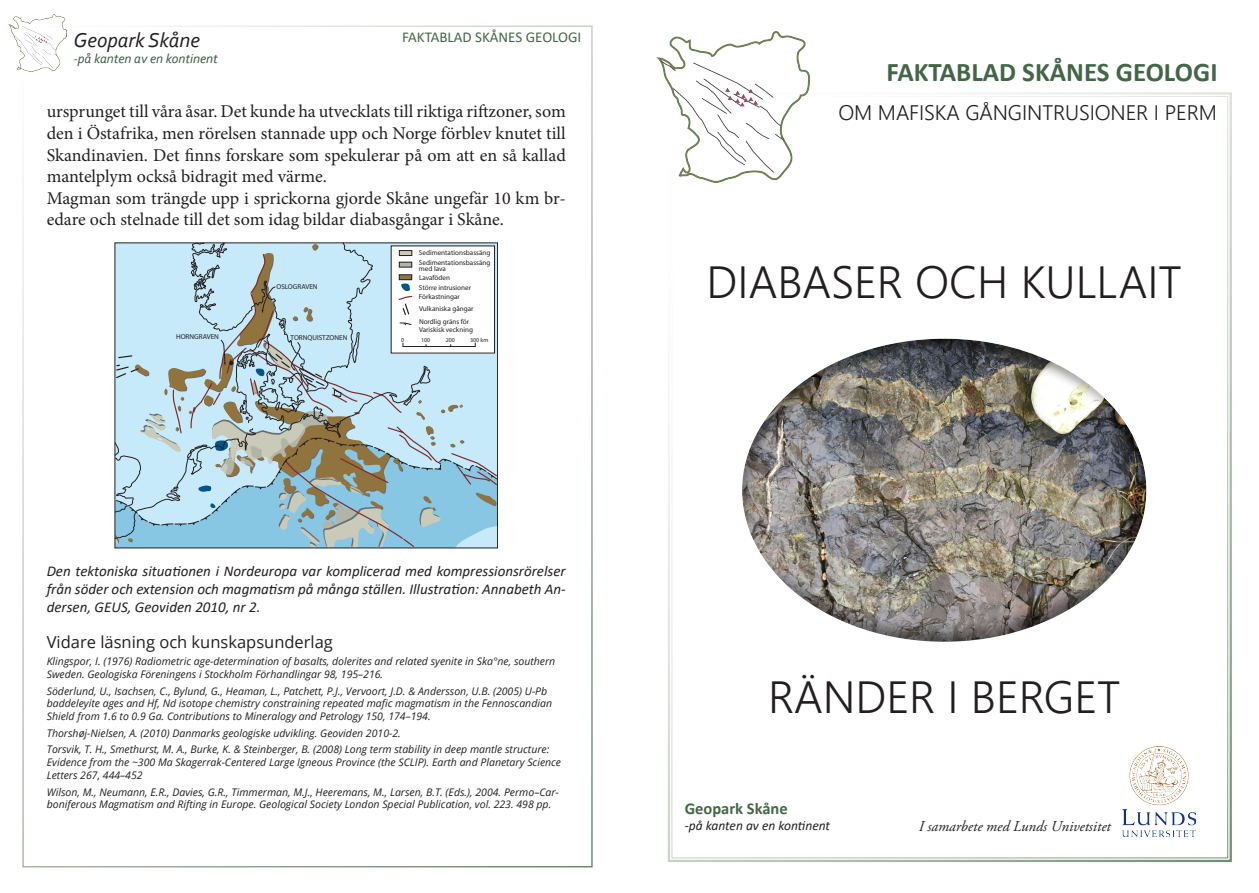
<style>
.page{position:relative;width:1259px;height:893px;background:#fff}
.page>*{position:absolute;margin:0;border:0;box-sizing:border-box;transform-origin:0 0}
.t1{font:300 45px "Segoe UI";color:#231f20}
.t2{font:700 27px "Calibri";color:#426746}
.t3{font:300 21px "Segoe UI";letter-spacing:-.005em;color:#231f20}
.t4{font:italic 21px "Corbel";color:#231f20}
.BRÖDTEXT{font:18px/21.6px "Minion Pro";letter-spacing:-.005em;color:#231f20;text-align:justify}
.Titel2{font:16.5px "Open Sans";color:#231f20}
.t5{font:700 16.5px "Calibri";color:#426746}
.t6{font:italic 15px/18px "Calibri";color:#231f20;text-align:justify}
.t7{font:italic 15px "Adobe Garamond Pro";color:#231f20}
.t8{font:15px "Calibri";color:#426746}
.t9{font:italic 13.5px "Calibri";color:#231f20}
.t10{font:italic 13.5px "Corbel";color:#38573e}
.Refs{font:italic 10.5px/12.6px "Open Sans";color:#231f20}
.t11{font:7.2px/9.3px "Meta Offc Norm";color:#231f20}
.t12{font:6px "Meta Offc Norm";color:#231f20}
</style>
<div class="page">
<svg style="left:667px;top:92px;width:565px;height:770px"></svg>
<div style="left:648px;top:23px;width:171px;height:169px;background:#fff"></div>
<img style="left:656px;top:32px;width:153px;height:151px">
<img style="left:1123px;top:747px;width:72px;height:89px">
<img style="left:9px;top:14px;width:58px;height:58px">
<div style="left:742px;top:338px;width:405px;height:305px;background:#231f20;opacity:.5"></div>
<svg style="left:115px;top:243px;width:382px;height:305px;background:#b4d0d9"></svg>
<p class="t4" style="left:73px;top:27px;width:128px">Geopark Skåne</p>
<p class="t8" style="left:402px;top:27px;width:181px">FAKTABLAD SKÅNES GEOLOGI</p>
<p class="t10" style="left:73px;top:50px;width:146px">-på kanten av en kontinent</p>
<p class="BRÖDTEXT" style="left:47px;top:101px;width:521px">ursprunget till våra åsar. Det kunde ha utvecklats till riktiga riftzoner, som den i Östafrika, men rörelsen stannade upp och Norge förblev knutet till Skandinavien. Det finns forskare som spekulerar på om att en så kallad mantelplym också bidragit med värme.</p>
<p class="BRÖDTEXT" style="left:47px;top:187px;width:520px">Magman som trängde upp i sprickorna gjorde Skåne ungefär 10 km br&shy;edare och stelnade till det som idag bildar diabasgångar i Skåne.</p>
<p class="t11" style="left:419px;top:248px;width:73px">Sedimentationsbassäng<br>Sedimentationsbassäng</p>
<p class="t11" style="left:419px;top:264px;width:33px;line-height:8.9px">med lava<br>Lavaföden</p>
<p class="t11" style="left:419px;top:282px;width:54px">Större intrusioner<br>Förkastningar</p>
<p class="t11" style="left:419px;top:302px;width:56px;line-height:13.2px">Vulkaniska gångar<br>Nordlig gräns för</p>
<p class="t11" style="left:419px;top:324px;width:56px">Variskisk veckning</p>
<p class="t11" style="left:276px;top:281px;width:43px">OSLOGRAVEN</p>
<p class="t11" style="left:176px;top:332px;width:44px">HORNGRAVEN</p>
<p class="t11" style="left:291px;top:333px;width:58px">TORNQUISTZONEN</p>
<p class="t12" style="left:401px;top:336px;width:5px">0</p>
<p class="t12" style="left:421px;top:336px;width:11px">100</p>
<p class="t12" style="left:446px;top:336px;width:11px">200</p>
<p class="t12" style="left:470px;top:336px;width:20px">300 km</p>
<p class="t6" style="left:47px;top:562px;width:520px">Den tektoniska situationen i Nordeuropa var komplicerad med kompressionsrörelser från söder och extension och magmatism på många ställen. Illustration: Annabeth An&shy;dersen, GEUS, Geoviden 2010, nr 2.</p>
<p class="Titel2" style="left:47px;top:631px;width:288px">Vidare läsning och kunskapsunderlag</p>
<p class="Refs" style="left:47px;top:655px;width:510px">Klingspor, I. (1976) Radiometric age-determination of basalts, dolerites and related syenite in Ska°ne, southern<br>Sweden. Geologiska Föreningens i Stockholm Förhandlingar 98, 195–216.</p>
<p class="Refs" style="left:47px;top:684px;width:507px">Söderlund, U., Isachsen, C., Bylund, G., Heaman, L., Patchett, P.J., Vervoort, J.D. &amp; Andersson, U.B. (2005) U-Pb baddeleyite ages and Hf, Nd isotope chemistry constraining repeated mafic magmatism in the Fennoscandian<br>Shield from 1.6 to 0.9 Ga. Contributions to Mineralogy and Petrology 150, 174–194.</p>
<p class="Refs" style="left:47px;top:726px;width:355px">Thorshøj-Nielsen, A. (2010) Danmarks geologiske udvikling. Geoviden 2010-2.</p>
<p class="Refs" style="left:47px;top:743px;width:516px">Torsvik, T. H., Smethurst, M. A., Burke, K. &amp; Steinberger, B. (2008) Long term stability in deep mantle structure:<br>Evidence from the ~300 Ma Skagerrak-Centered Large Igneous Province (the SCLIP). Earth and Planetary Science<br>Letters 267, 444–452</p>
<p class="Refs" style="left:47px;top:785px;width:513px">Wilson, M., Neumann, E.R., Davies, G.R., Timmerman, M.J., Heeremans, M., Larsen, B.T. (Eds.), 2004. Permo–Car&shy;boniferous Magmatism and Rifting in Europe. Geological Society London Special Publication, vol. 223. 498 pp.</p>
<p class="t2" style="left:886px;top:53px;width:332px">FAKTABLAD SKÅNES GEOLOGI</p>
<p class="t3" style="left:838px;top:92px;width:380px">OM MAFISKA GÅNGINTRUSIONER I PERM</p>
<p class="t1" style="left:706px;top:240px;width:477px">DIABASER OCH KULLAIT</p>
<p class="t1" style="left:768px;top:655px;width:354px">RÄNDER I BERGET</p>
<p class="t5" style="left:684px;top:797px;width:105px">Geopark Skåne</p>
<p class="t9" style="left:684px;top:816px;width:147px">-på kanten av en kontinent</p>
<p class="t7" style="left:918px;top:817px;width:194px">I samarbete med Lunds Univetsitet</p>
</div>
